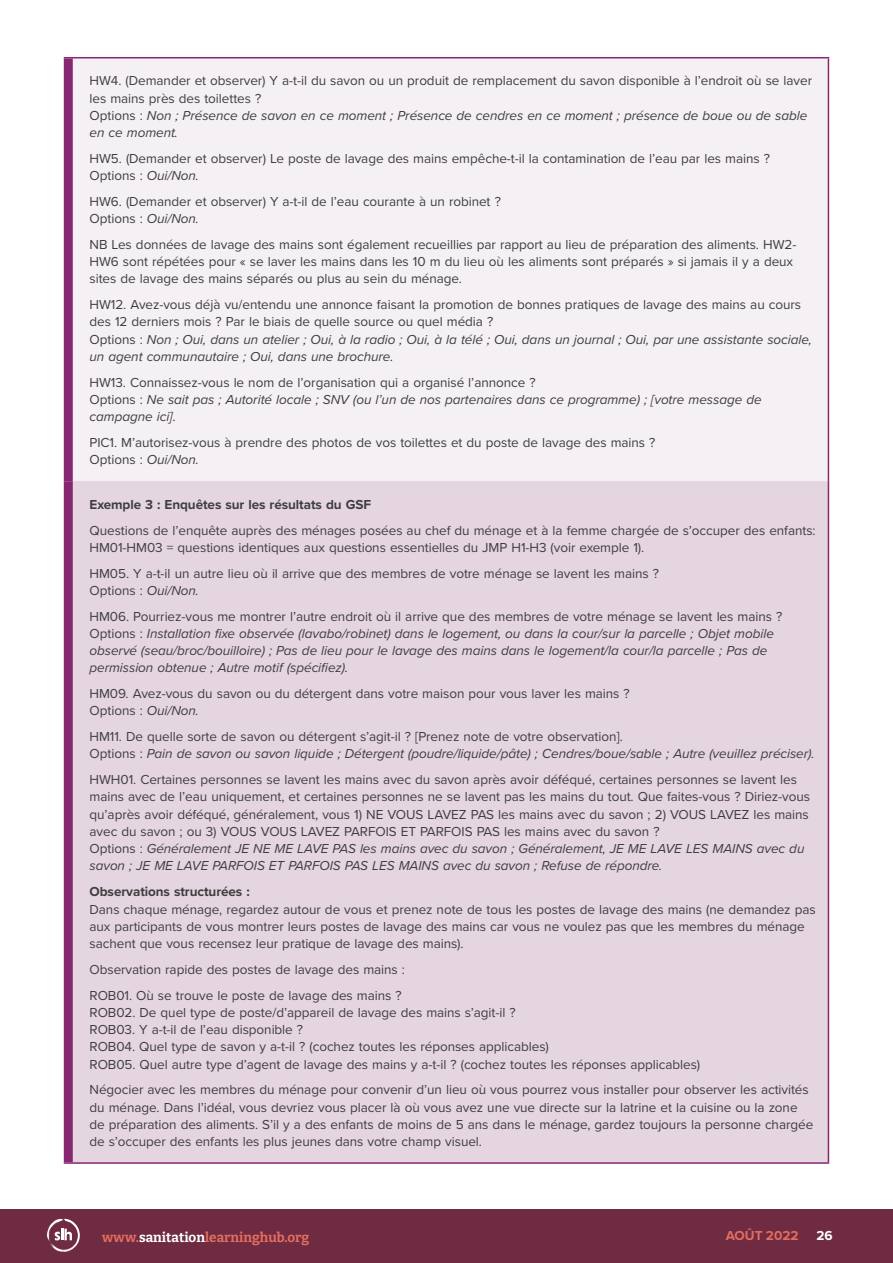
<style>
.page{position:relative;width:893px;height:1263px;background:#fff}
.page>*{position:absolute;margin:0;border:0;box-sizing:border-box;transform-origin:0 0}
.Body{font:13.5px/17.2px "Proxima Nova";letter-spacing:-.005em;color:#3e3e3f}
.Body-2{font:italic 13.5px/17.2px "Proxima Nova";letter-spacing:-.005em;color:#3e3e3f}
.Body-3{font:700 13.5px "Proxima Nova";letter-spacing:-.005em;color:#3e3e3f}
.t1{font:100 13.5px "Bitter";color:#e46d5f}
.t2{font:700 13.5px "Proxima Nova";color:#e46d5f}
.t3{font:700 13.5px "Proxima Nova";color:#fff}
.s1{font-style:italic}
.s2{font-style:normal}
.s3{font-weight:700}
.s4{color:#fff}
</style>
<div class="page">
<div style="left:68px;top:58px;width:760px;height:423px;background:#f5f0f4"></div>
<div style="left:68px;top:481px;width:760px;height:682px;background:#e5d5e0"></div>
<div style="left:64px;top:58px;width:9px;height:423px;background:#872671"></div>
<div style="left:64px;top:481px;width:9px;height:681px;background:#872671"></div>
<hr style="left:828px;top:58px;width:1px;height:423px;background:#872671">
<hr style="left:828px;top:481px;width:1px;height:681px;background:#872671">
<hr style="left:64px;top:57px;width:765px;height:1px;background:#872671">
<hr style="left:64px;top:1162px;width:765px;height:2px;background:#872671">
<div style="left:0;top:1209px;width:893px;height:54px;background:#6e2b41"></div>
<svg style="left:47px;top:1218px;width:33px;height:34px"></svg>
<p class="Body" style="left:90px;top:72px;width:724px">HW4. (Demander et observer) Y a-t-il du savon ou un produit de remplacement du savon disponible à l’endroit où se laver les mains près des toilettes ?<br>Options : <span class="s1">Non ; Présence de savon en ce moment ; Présence de cendres en ce moment ; présence de boue ou de sable en ce moment.</span></p>
<p class="Body" style="left:90px;top:149px;width:682px">HW5. (Demander et observer) Le poste de lavage des mains empêche-t-il la contamination de l’eau par les mains ?<br>Options : <span class="s1">Oui/Non.</span></p>
<p class="Body" style="left:90px;top:192px;width:413px">HW6. (Demander et observer) Y a-t-il de l’eau courante à un robinet ?<br>Options : <span class="s1">Oui/Non.</span></p>
<p class="Body" style="left:90px;top:235px;width:708px">NB Les données de lavage des mains sont également recueillies par rapport au lieu de préparation des aliments. HW2-<br>HW6 sont répétées pour « se laver les mains dans les 10 m du lieu où les aliments sont préparés » si jamais il y a deux sites de lavage des mains séparés ou plus au sein du ménage.</p>
<p class="Body" style="left:90px;top:295px;width:724px">HW12. Avez-vous déjà vu/entendu une annonce faisant la promotion de bonnes pratiques de lavage des mains au cours des 12 derniers mois ? Par le biais de quelle source ou quel média ?<br>Options : <span class="s1">Non ; Oui, dans un atelier ; Oui, à la radio ; Oui, à la télé ; Oui, dans un journal ; Oui, par une assistante sociale, un agent communautaire ; Oui, dans une brochure.</span></p>
<p class="Body-2" style="left:90px;top:373px;width:674px"><span class="s2">HW13. Connaissez-vous le nom de l’organisation qui a organisé l’annonce ?<br>Options :</span> Ne sait pas ; Autorité locale ; SNV (ou l’un de nos partenaires dans ce programme) ; [votre message de campagne ici]<span class="s2">.</span></p>
<p class="Body" style="left:90px;top:433px;width:567px">PIC1. M’autorisez-vous à prendre des photos de vos toilettes et du poste de lavage des mains ?<br>Options : <span class="s1">Oui/Non.</span></p>
<p class="Body-3" style="left:90px;top:494px;width:283px">Exemple 3 : Enquêtes sur les résultats du GSF</p>
<p class="Body" style="left:90px;top:521px;width:728px">Questions de l’enquête auprès des ménages posées au chef du ménage et à la femme chargée de s’occuper des enfants:<br>HM01-HM03 = questions identiques aux questions essentielles du JMP H1-H3 (voir exemple 1).</p>
<p class="Body" style="left:90px;top:564px;width:571px">HM05. Y a-t-il un autre lieu où il arrive que des membres de votre ménage se lavent les mains ?<br>Options : <span class="s1">Oui/Non.</span></p>
<p class="Body-2" style="left:90px;top:607px;width:694px"><span class="s2">HM06. Pourriez-vous me montrer l’autre endroit où il arrive que des membres de votre ménage se lavent les mains ?<br>Options :</span> Installation fixe observée (lavabo/robinet) dans le logement, ou dans la cour/sur la parcelle ; Objet mobile observé (seau/broc/bouilloire) ; Pas de lieu pour le lavage des mains dans le logement/la cour/la parcelle ; Pas de permission obtenue ; Autre motif (spécifiez).</p>
<p class="Body" style="left:90px;top:684px;width:542px">HM09. Avez-vous du savon ou du détergent dans votre maison pour vous laver les mains ?<br>Options : <span class="s1">Oui/Non.</span></p>
<p class="Body-2" style="left:90px;top:727px;width:727px"><span class="s2">HM11. De quelle sorte de savon ou détergent s’agit-il ? [Prenez note de votre observation].<br>Options :</span> Pain de savon ou savon liquide ; Détergent (poudre/liquide/pâte) ; Cendres/boue/sable ; Autre (veuillez préciser).</p>
<p class="Body" style="left:90px;top:770px;width:722px">HWH01. Certaines personnes se lavent les mains avec du savon après avoir déféqué, certaines personnes se lavent les mains avec de l’eau uniquement, et certaines personnes ne se lavent pas les mains du tout. Que faites-vous ? Diriez-vous qu’après avoir déféqué, généralement, vous 1) NE VOUS LAVEZ PAS les mains avec du savon ; 2) VOUS LAVEZ les mains avec du savon ; ou 3) VOUS VOUS LAVEZ PARFOIS ET PARFOIS PAS les mains avec du savon ?<br>Options : <span class="s1">Généralement JE NE ME LAVE PAS les mains avec du savon ; Généralement, JE ME LAVE LES MAINS avec du savon ; JE ME LAVE PARFOIS ET PARFOIS PAS LES MAINS avec du savon ; Refuse de répondre.</span></p>
<p class="Body" style="left:90px;top:882px;width:728px"><span class="s3">Observations structurées :<br></span>Dans chaque ménage, regardez autour de vous et prenez note de tous les postes de lavage des mains (ne demandez pas aux participants de vous montrer leurs postes de lavage des mains car vous ne voulez pas que les membres du ménage sachent que vous recensez leur pratique de lavage des mains).</p>
<p class="Body" style="left:90px;top:960px;width:317px">Observation rapide des postes de lavage des mains :</p>
<p class="Body" style="left:90px;top:986px;width:612px">ROB01. Où se trouve le poste de lavage des mains ?<br>ROB02. De quel type de poste/d’appareil de lavage des mains s’agit-il ?<br>ROB03. Y a-t-il de l’eau disponible ?<br>ROB04. Quel type de savon y a-t-il ? (cochez toutes les réponses applicables)<br>ROB05. Quel autre type d’agent de lavage des mains y a-t-il ? (cochez toutes les réponses applicables)</p>
<p class="Body" style="left:90px;top:1080px;width:725px">Négocier avec les membres du ménage pour convenir d’un lieu où vous pourrez vous installer pour observer les activités du ménage. Dans l’idéal, vous devriez vous placer là où vous avez une vue directe sur la latrine et la cuisine ou la zone de préparation des aliments. S’il y a des enfants de moins de 5 ans dans le ménage, gardez toujours la personne chargée de s’occuper des enfants les plus jeunes dans votre champ visuel.</p>
<p class="t1" style="left:102px;top:1228px;width:209px">www.<span class="s4">sanitation</span>learninghub.org</p>
<p class="t2" style="left:726px;top:1225px;width:74px">AOÛT 2022</p>
<p class="t3" style="left:816px;top:1225px;width:18px">26</p>
</div>
